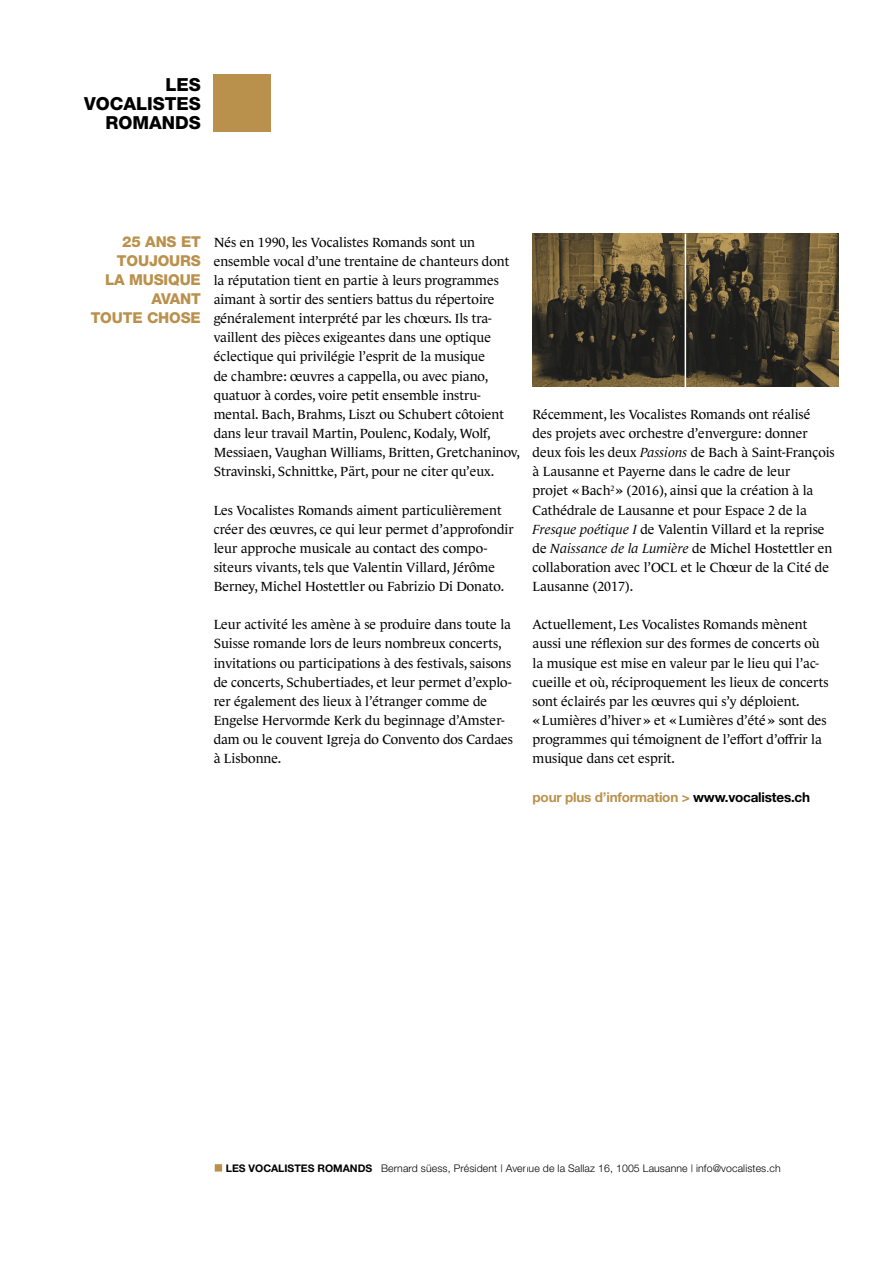
<style>
.page{position:relative;width:893px;height:1263px;background:#fff}
.page>*{position:absolute;margin:0;border:0;box-sizing:border-box;transform-origin:0 0}
.t1{font:800 18px/19px "Helvetica Neue";color:#000;text-align:right}
.t2{font:800 15px/19.2px "Helvetica Neue";letter-spacing:-.01em;color:#ba914c;text-align:right}
.t3{font:13.5px/19.2px "Le Monde Journal";color:#000}
.t4{font:700 13.5px "Helvetica Neue";letter-spacing:-.015em;color:#ba914c}
.t5{font:300 10.5px "Helvetica Neue";letter-spacing:.01em;color:#000}
.s1{font-style:italic}
.s2{color:#000}
.s3{font-weight:700}
</style>
<div class="page">
<div style="left:214px;top:74px;width:57px;height:58px;background:#ba914c"></div>
<div style="left:215px;top:1164px;width:7px;height:7px;background:#ba914c;border:2px solid #ba914c"></div>
<img style="left:533px;top:234px;width:306px;height:153px">
<hr style="left:685px;top:234px;width:1px;height:153px;background:#fff">
<h1 class="t1" style="left:84px;top:75px;width:118px">LES<br>VOCALISTES<br>ROMANDS</h1>
<p class="t2" style="left:91px;top:232px;width:112px">25 ANS ET<br>TOUJOURS<br>LA MUSIQUE<br>AVANT<br>TOUTE CHOSE</p>
<p class="t3" style="left:214px;top:232px;width:308px">Nés en 1990, les Vocalistes Romands sont un ensemble vocal d’une trentaine de chanteurs dont la réputation tient en partie à leurs programmes aimant à sortir des sentiers battus du répertoire généralement interprété par les chœurs. Ils tra&shy;vaillent des pièces exigeantes dans une optique éclectique qui privilégie l’esprit de la musique<br>de chambre: œuvres a cappella, ou avec piano, quatuor à cordes, voire petit ensemble instru&shy;mental. Bach, Brahms, Liszt ou Schubert côtoient dans leur travail Martin, Poulenc, Kodaly, Wolf, Messiaen, Vaughan Williams, Britten, Gretchaninov, Stravinski, Schnittke, Pärt, pour ne citer qu’eux.</p>
<p class="t3" style="left:214px;top:500px;width:302px">Les Vocalistes Romands aiment particulièrement créer des œuvres, ce qui leur permet d’approfondir leur approche musicale au contact des compo&shy;siteurs vivants, tels que Valentin Villard, Jérôme Berney, Michel Hostettler ou Fabrizio Di Donato.</p>
<p class="t3" style="left:214px;top:615px;width:301px">Leur activité les amène à se produire dans toute la Suisse romande lors de leurs nombreux concerts, invitations ou participations à des festivals, saisons de concerts, Schubertiades, et leur permet d’explo&shy;rer également des lieux à l’étranger comme de Engelse Hervormde Kerk du beginnage d’Amster&shy;dam ou le couvent Igreja do Convento dos Cardaes à Lisbonne.</p>
<p class="t3" style="left:533px;top:404px;width:304px">Récemment, les Vocalistes Romands ont réalisé<br>des projets avec orchestre d’envergure: donner deux fois les deux <span class="s1">Passions</span> de Bach à Saint-François à Lausanne et Payerne dans le cadre de leur<br>projet «Bach<sup>2</sup>» (2016), ainsi que la création à la Cathédrale de Lausanne et pour Espace 2 de la <span class="s1">Fresque poétique I</span> de Valentin Villard et la reprise de <span class="s1">Naissance de la Lumière</span> de Michel Hostettler en collaboration avec l’OCL et le Chœur de la Cité de Lausanne (2017).</p>
<p class="t3" style="left:533px;top:615px;width:297px">Actuellement, Les Vocalistes Romands mènent aussi une réflexion sur des formes de concerts où la musique est mise en valeur par le lieu qui l’ac&shy;cueille et où, réciproquement les lieux de concerts sont éclairés par les œuvres qui s’y déploient. «Lumières d’hiver» et «Lumières d’été» sont des programmes qui témoignent de l’effort d’offrir la musique dans cet esprit.</p>
<p class="t4" style="left:533px;top:788px;width:279px">pour plus d’information &gt; <span class="s2">www.vocalistes.ch</span></p>
<p class="t5" style="left:226px;top:1161px;width:556px"><span class="s3">LES VOCALISTES ROMANDS</span> Bernard süess, Président | Avenue de la Sallaz 16, 1005 Lausanne | info@vocalistes.ch</p>
</div>
